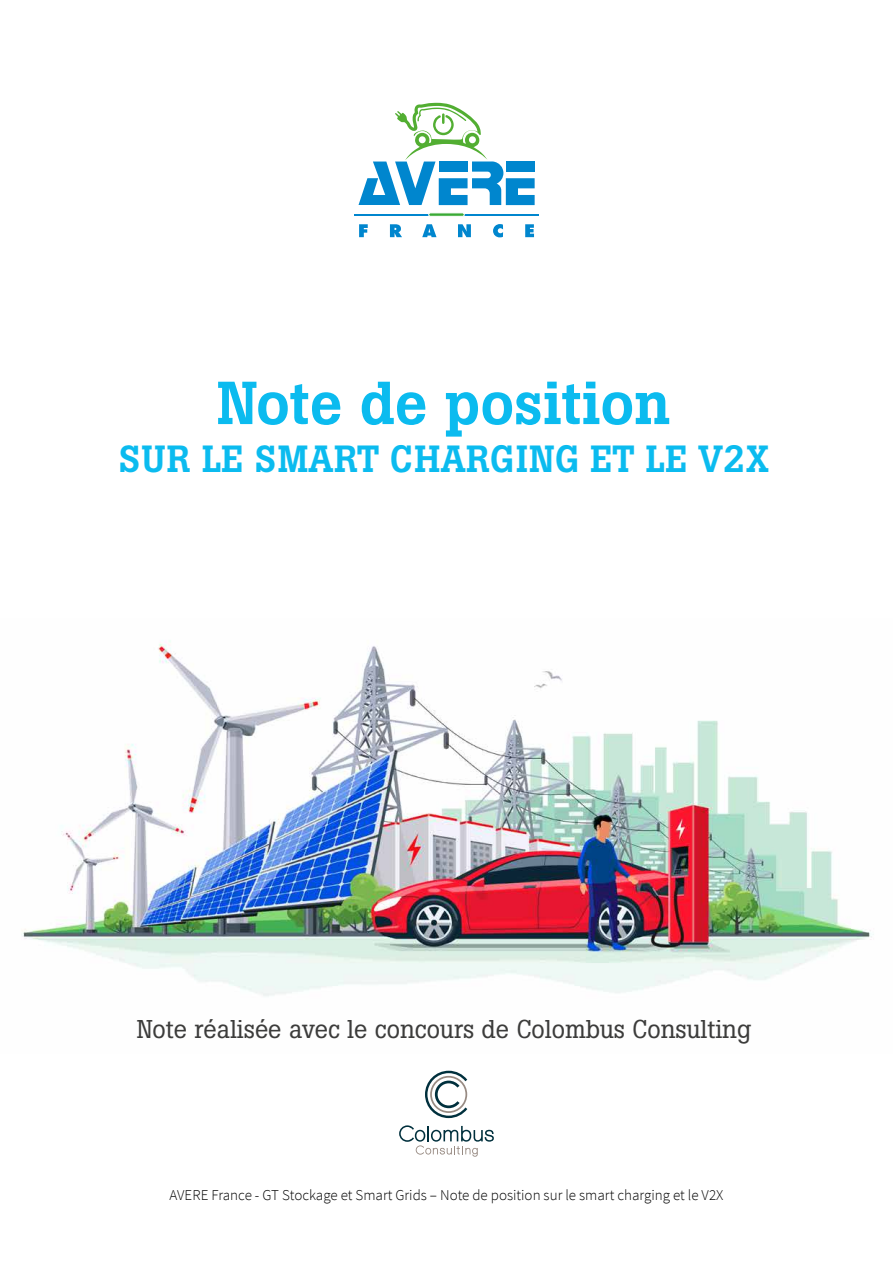
<style>
.page{position:relative;width:893px;height:1263px;background:#fff}
.page>*{position:absolute;margin:0;border:0;box-sizing:border-box;transform-origin:0 0}
.t1{font:500 60px "Boton";color:#0bbbef}
.t2{font:500 37.5px "Boton";letter-spacing:.01em;color:#0bbbef}
.t3{font:25.5px "Boton";color:#3c3c3b}
.t4{font:300 15px "Source Sans Pro";color:#000}
</style>
<div class="page">
<img style="left:23px;top:640px;width:851px;height:356px">
<svg style="left:358px;top:103px;width:177px;height:102px"></svg>
<hr style="left:354px;top:214px;width:185px;height:1px;background:#0086ce">
<svg style="left:359px;top:224px;width:9px;height:13px"></svg>
<svg style="left:390px;top:224px;width:12px;height:13px"></svg>
<svg style="left:422px;top:224px;width:14px;height:13px"></svg>
<svg style="left:458px;top:224px;width:13px;height:13px"></svg>
<svg style="left:493px;top:224px;width:10px;height:13px"></svg>
<svg style="left:525px;top:224px;width:9px;height:13px"></svg>
<div style="left:429px;top:213px;width:35px;height:3px;border:1px solid #fff;border-radius:2px"></div>
<svg style="left:399px;top:1125px;width:95px;height:32px"></svg>
<svg style="left:425px;top:1071px;width:42px;height:47px"></svg>
<h1 class="t1" style="left:217px;top:368px;width:455px">Note de position</h1>
<h2 class="t2" style="left:118px;top:437px;width:652px">SUR LE SMART CHARGING ET LE V2X</h2>
<h3 class="t3" style="left:137px;top:1013px;width:616px">Note réalisée avec le concours de Colombus Consulting</h3>
<p class="t4" style="left:170px;top:1186px;width:555px">AVERE France - GT Stockage et Smart Grids – Note de position sur le smart charging et le V2X</p>
</div>
